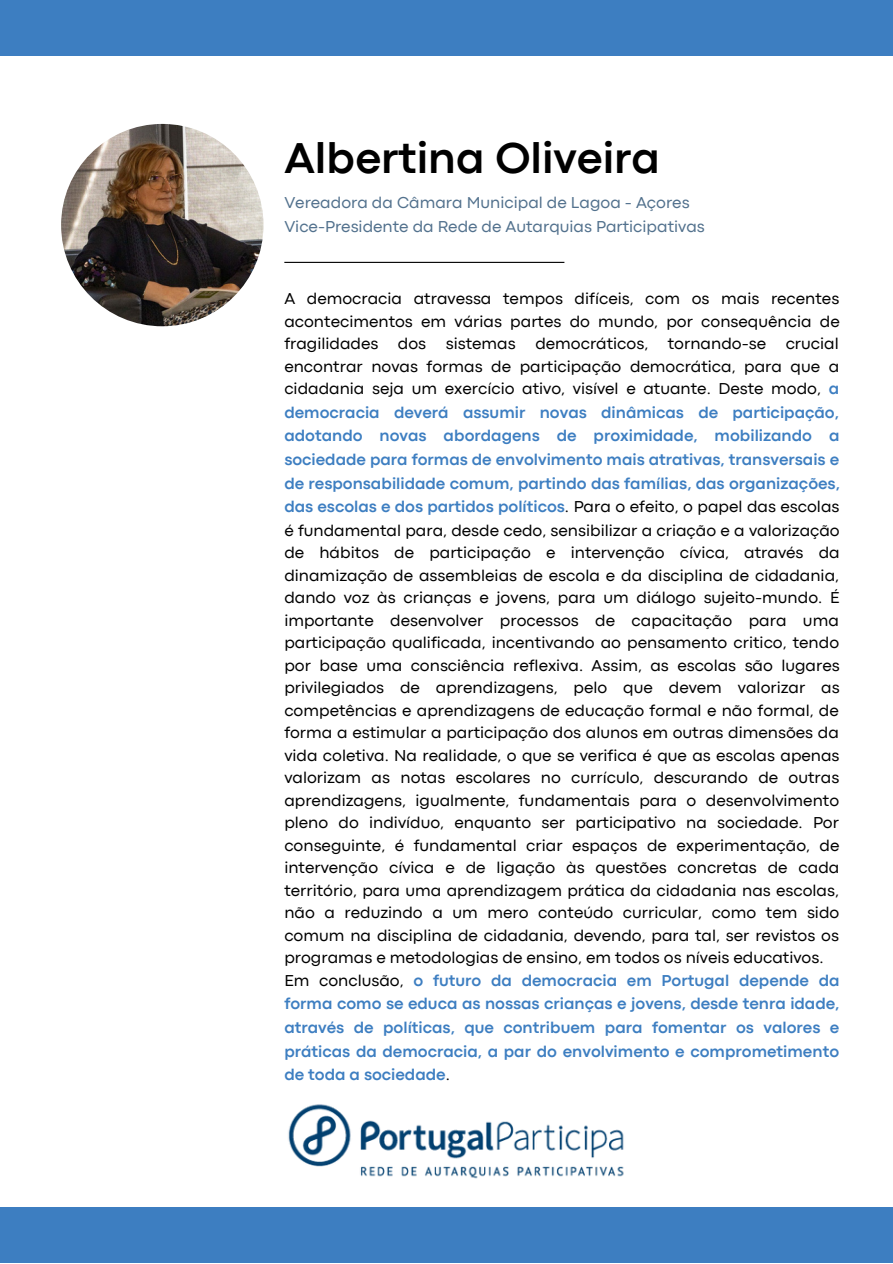
<style>
.page{position:relative;width:893px;height:1264px;background:#fff}
.page>*{position:absolute;margin:0;border:0;box-sizing:border-box;transform-origin:0 0}
.t1{font:700 45px "Codec Pro";color:#000}
.t2{font:16.5px/22.8px "Codec Pro";color:#000}
.t3{font:16.5px/23.5px "Codec Pro";color:#52718d}
.s1{font-weight:700;color:#3d7ec1}
</style>
<div class="page">
<img style="left:61px;top:124px;width:202px;height:202px;border-radius:50%">
<div style="left:0;top:1207px;width:892px;height:55px;background:#3d7ec1"></div>
<hr style="left:284px;top:262px;width:280px;height:1px;background:#000">
<div style="left:0;top:0;width:892px;height:55px;background:#3d7ec1"></div>
<img style="left:288px;top:1104px;width:336px;height:75px">
<h1 class="t1" style="left:284px;top:142px;width:377px">Albertina Oliveira</h1>
<p class="t3" style="left:284px;top:192px;width:422px">Vereadora da Câmara Municipal de Lagoa - Açores<br>Vice-Presidente da Rede de Autarquias Participativas</p>
<p class="t2" style="left:284px;top:288px;width:557px">A democracia atravessa tempos difíceis, com os mais recentes acontecimentos em várias partes do mundo, por consequência de fragilidades dos sistemas democráticos, tornando-se crucial encontrar novas formas de participação democrática, para que a cidadania seja um exercício ativo, visível e atuante. Deste modo, <span class="s1">a democracia deverá assumir novas dinâmicas de participação, adotando novas abordagens de proximidade, mobilizando a sociedade para formas de envolvimento mais atrativas, transversais e de responsabilidade comum, partindo das famílias, das organizações, das escolas e dos partidos políticos</span>. Para o efeito, o papel das escolas é fundamental para, desde cedo, sensibilizar a criação e a valorização de hábitos de participação e intervenção cívica, através da dinamização de assembleias de escola e da disciplina de cidadania, dando voz às crianças e jovens, para um diálogo sujeito-mundo. É importante desenvolver processos de capacitação para uma participação qualificada, incentivando ao pensamento critico, tendo por base uma consciência reflexiva. Assim, as escolas são lugares privilegiados de aprendizagens, pelo que devem valorizar as competências e aprendizagens de educação formal e não formal, de forma a estimular a participação dos alunos em outras dimensões da vida coletiva. Na realidade, o que se verifica é que as escolas apenas valorizam as notas escolares no currículo, descurando de outras aprendizagens, igualmente, fundamentais para o desenvolvimento pleno do indivíduo, enquanto ser participativo na sociedade. Por conseguinte, é fundamental criar espaços de experimentação, de intervenção cívica e de ligação às questões concretas de cada território, para uma aprendizagem prática da cidadania nas escolas, não a reduzindo a um mero conteúdo curricular, como tem sido comum na disciplina de cidadania, devendo, para tal, ser revistos os programas e metodologias de ensino, em todos os níveis educativos.<br>Em conclusão, <span class="s1">o futuro da democracia em Portugal depende da forma como se educa as nossas crianças e jovens, desde tenra idade, através de políticas, que contribuem para fomentar os valores e práticas da democracia, a par do envolvimento e comprometimento de toda a sociedade</span>.</p>
</div>
